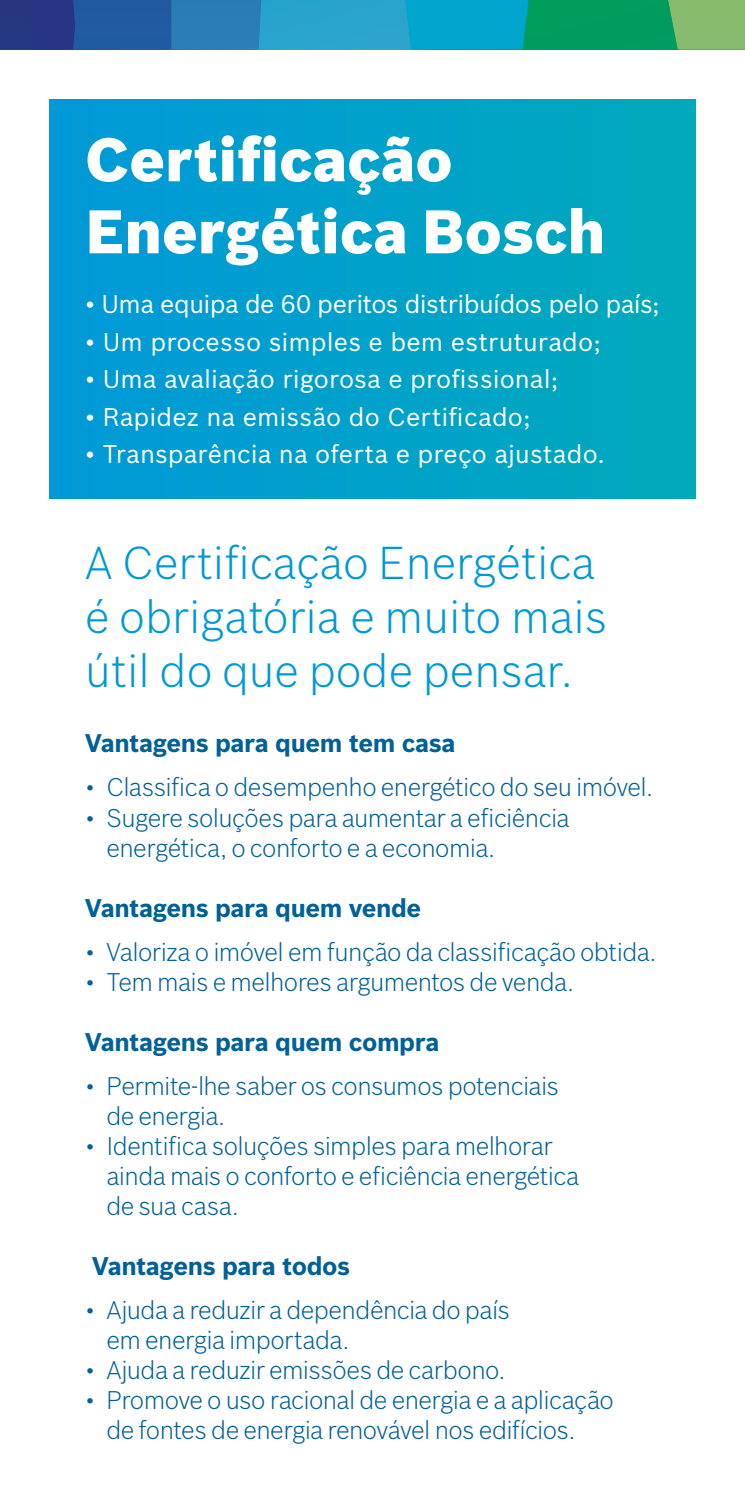
<style>
.page{position:relative;width:745px;height:1489px;background:#fff}
.page>*{position:absolute;margin:0;border:0;box-sizing:border-box;transform-origin:0 0}
.t1{font:900 60px/72px "Bosch Sans";color:#fff}
.t2{font:300 45px/54px "Bosch Sans";color:#0098d7}
.t3{font:300 25px/30px "Bosch Sans";letter-spacing:-.025em;color:#006098}
.t4{font:25px "Bosch Sans";color:#fff}
.t5{font:700 25px "Bosch Sans";letter-spacing:-.015em;color:#006098}
.t6{font:25px "Bosch Sans";letter-spacing:-.02em;color:#fff}
</style>
<div class="page">
<div style="left:50px;top:99px;width:644px;height:400px;background:linear-gradient(to right,#0099d9,#00a9ba)"></div>
<div style="left:0;top:0;width:31px;height:50px;background:#253880"></div>
<svg style="left:31px;top:0;width:713px;height:50px;background:#228f9e"></svg>
<h1 class="t1" style="left:85px;top:124px;width:521px">Certificação<br>Energética Bosch</h1>
<p class="t6" style="left:85px;top:289px;width:575px">• Uma equipa de 60 peritos distribuídos pelo país;</p>
<p class="t4" style="left:85px;top:326px;width:517px">• Um processo simples e bem estruturado;</p>
<p class="t4" style="left:85px;top:364px;width:474px">• Uma avaliação rigorosa e profissional;</p>
<p class="t4" style="left:85px;top:401px;width:446px">• Rapidez na emissão do Certificado;</p>
<p class="t4" style="left:85px;top:439px;width:521px">• Transparência na oferta e preço ajustado.</p>
<h2 class="t2" style="left:85px;top:535px;width:523px">A Certificação Energética é obrigatória e muito mais útil do que pode pensar.</h2>
<p class="t5" style="left:85px;top:727px;width:372px">Vantagens para quem tem casa</p>
<p class="t3" style="left:85px;top:772px;width:569px">• Classifica o desempenho energético do seu imóvel.</p>
<p class="t3" style="left:106px;top:802px;width:464px;text-indent:-21px">• Sugere soluções para aumentar a eficiência energética, o conforto e a economia.</p>
<p class="t5" style="left:85px;top:891px;width:337px">Vantagens para quem vende</p>
<p class="t3" style="left:85px;top:936px;width:572px">• Valoriza o imóvel em função da classificação obtida.</p>
<p class="t3" style="left:85px;top:966px;width:490px">• Tem mais e melhores argumentos de venda.</p>
<p class="t5" style="left:85px;top:1026px;width:356px">Vantagens para quem compra</p>
<p class="t3" style="left:106px;top:1070px;width:454px;text-indent:-21px">• Permite-lhe saber os consumos potenciais de energia.</p>
<p class="t3" style="left:106px;top:1130px;width:474px;text-indent:-21px">• Identifica soluções simples para melhorar ainda mais o conforto e eficiência energética de sua casa.</p>
<p class="t5" style="left:92px;top:1250px;width:259px">Vantagens para todos</p>
<p class="t3" style="left:106px;top:1294px;width:405px;text-indent:-21px">• Ajuda a reduzir a dependência do país em energia importada.</p>
<p class="t3" style="left:85px;top:1354px;width:422px">• Ajuda a reduzir emissões de carbono.</p>
<p class="t3" style="left:106px;top:1384px;width:508px;text-indent:-21px">• Promove o uso racional de energia e a aplicação de fontes de energia renovável nos edifícios.</p>
</div>
